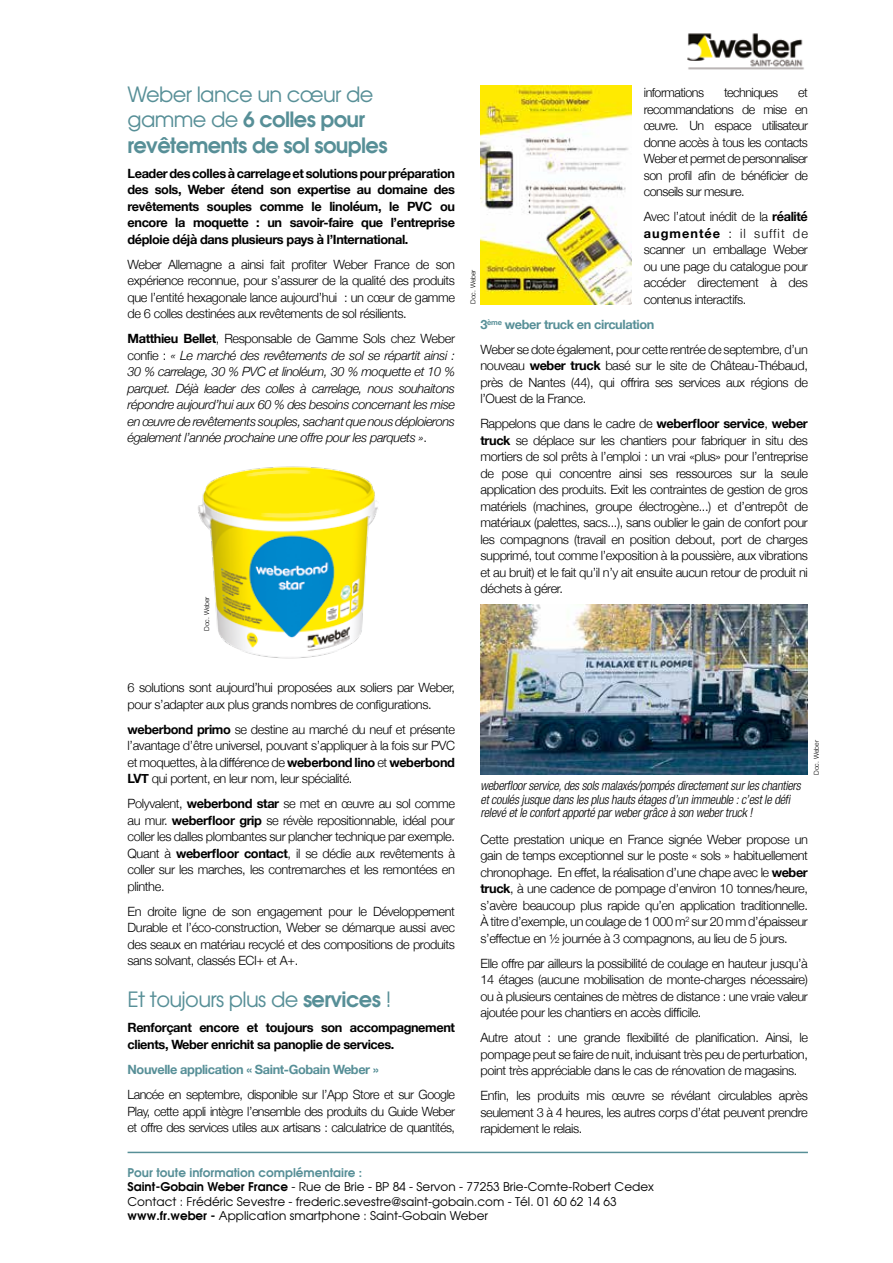
<style>
.page{position:relative;width:893px;height:1263px;background:#fff}
.page>*{position:absolute;margin:0;border:0;box-sizing:border-box;transform-origin:0 0}
.t1{font:600 21px/25.2px "Avant Garde";letter-spacing:-.03em;color:#578f97}
.t2{font:21px "Avant Garde";letter-spacing:-.03em;color:#578f97}
.t3{font:300 12.75px/16.5px "Helvetica Neue";letter-spacing:-.03em;color:#000;text-align:justify}
.t4{font:italic 300 12.75px/16.5px "Helvetica Neue";letter-spacing:-.03em;color:#000;text-align:justify}
.t5{font:700 12.75px/16.5px "Helvetica Neue";letter-spacing:-.03em;color:#000;text-align:justify}
.t6{font:italic 300 condensed 12.75px/13.5px "Helvetica Neue";color:#000}
.t7{font:700 12.75px "Helvetica Neue";letter-spacing:-.03em;color:#578f97}
.t8{font:12px/14.4px "Avant Garde";color:#000}
.t9{font:300 6.75px "Helvetica Neue";color:#000}
.s1{font-weight:400}
.s2{font-weight:700;font-style:normal}
.s3{font-style:normal}
.s4{font-weight:700}
.s5{font-weight:700;color:#578f97}
.s6{font-weight:600}
.s7{font-weight:600;color:#578f97}
</style>
<div class="page">
<img style="left:198px;top:466px;width:180px;height:193px">
<img style="left:480px;top:85px;width:151px;height:219px">
<img style="left:480px;top:605px;width:328px;height:170px">
<hr style="left:128px;top:1152px;width:680px;height:1px;background:#578f97">
<img style="left:687px;top:33px;width:117px;height:37px">
<h1 class="t1" style="left:128px;top:81px;width:262px"><span class="s1">Weber lance un cœur de gamme de</span> 6 colles pour revêtements de sol souples</h1>
<p class="t5" style="left:128px;top:165px;width:329px">Leader des colles à carrelage et solutions pour préparation des sols, Weber étend son expertise au domaine des revêtements souples comme le linoléum, le PVC ou encore la moquette : un savoir-faire que l’entreprise déploie déjà dans plusieurs pays à l’International.</p>
<p class="t3" style="left:128px;top:255px;width:329px">Weber Allemagne a ainsi fait profiter Weber France de son expérience reconnue, pour s’assurer de la qualité des produits que l’entité hexagonale lance aujourd’hui : un cœur de gamme de 6 colles destinées aux revêtements de sol résilients.</p>
<p class="t4" style="left:128px;top:329px;width:329px"><span class="s2">Matthieu Bellet</span><span class="s3">, Responsable de Gamme Sols chez Weber confie :</span> « Le marché des revêtements de sol se répartit ainsi :<br>30 % carrelage, 30 % PVC et linoléum, 30 % moquette et 10 % parquet. Déjà leader des colles à carrelage, nous souhaitons répondre aujourd’hui aux 60 % des besoins concernant les mise en œuvre de revêtements souples, sachant que nous déploierons également l’année prochaine une offre pour les parquets »<span class="s3">.</span></p>
<p class="t9" style="left:201px;top:631px;width:36px;rotate:-90deg">Doc. Weber</p>
<p class="t3" style="left:644px;top:84px;width:62px">informations</p>
<p class="t3" style="left:724px;top:84px;width:56px">techniques</p>
<p class="t3" style="left:644px;top:84px;width:166px;text-indent:154px">et recommandations de mise en œuvre. Un espace utilisateur donne accès à tous les contacts Weber et permet de personnaliser son profil afin de bénéficier de conseils sur mesure.</p>
<p class="t3" style="left:644px;top:208px;width:166px">Avec l’atout inédit de la <span class="s4">réalité augmentée</span> : il suffit de scanner un emballage Weber ou une page du catalogue pour accéder directement à des contenus interactifs.</p>
<p class="t3" style="left:480px;top:311px;width:329px;line-height:25px"><span class="s5">3</span><sup>ème</sup> <span class="s5">weber truck en circulation<br></span>Weber se dote également, pour cette rentrée de septembre, d’un</p>
<p class="t3" style="left:480px;top:357px;width:329px">nouveau <span class="s4">weber truck</span> basé sur le site de Château-Thébaud, près de Nantes (44), qui offrira ses services aux régions de l’Ouest de la France.</p>
<p class="t3" style="left:480px;top:415px;width:329px">Rappelons que dans le cadre de <span class="s4">weberfloor service</span>, <span class="s4">weber truck</span> se déplace sur les chantiers pour fabriquer in situ des mortiers de sol prêts à l’emploi : un vrai «plus» pour l’entreprise de pose qui concentre ainsi ses ressources sur la seule application des produits. Exit les contraintes de gestion de gros matériels (machines, groupe électrogène...) et d’entrepôt de matériaux (palettes, sacs...), sans oublier le gain de confort pour les compagnons (travail en position debout, port de charges supprimé, tout comme l’exposition à la poussière, aux vibrations et au bruit) et le fait qu’il n’y ait ensuite aucun retour de produit ni déchets à gérer.</p>
<p class="t9" style="left:467px;top:304px;width:36px;rotate:-90deg">Doc. Weber</p>
<p class="t3" style="left:128px;top:678px;width:329px">6 solutions sont aujourd’hui proposées aux soliers par Weber, pour s’adapter aux plus grands nombres de configurations.</p>
<p class="t3" style="left:128px;top:720px;width:329px"><span class="s4">weberbond primo</span> se destine au marché du neuf et présente l’avantage d’être universel, pouvant s’appliquer à la fois sur PVC et moquettes, à la différence de <span class="s4">weberbond lino</span> et <span class="s4">weberbond LVT</span> qui portent, en leur nom, leur spécialité.</p>
<p class="t3" style="left:128px;top:794px;width:329px">Polyvalent, <span class="s4">weberbond star</span> se met en œuvre au sol comme au mur. <span class="s4">weberfloor grip</span> se révèle repositionnable, idéal pour coller les dalles plombantes sur plancher technique par exemple.<br>Quant à <span class="s4">weberfloor contact</span>, il se dédie aux revêtements à coller sur les marches, les contremarches et les remontées en plinthe.</p>
<p class="t3" style="left:128px;top:902px;width:329px">En droite ligne de son engagement pour le Développement Durable et l’éco-construction, Weber se démarque aussi avec des seaux en matériau recyclé et des compositions de produits sans solvant, classés ECI+ et A+.</p>
<h1 class="t2" style="left:128px;top:987px;width:266px">Et toujours plus de <span class="s6">services</span> !</h1>
<p class="t5" style="left:128px;top:1020px;width:329px">Renforçant encore et toujours son accompagnement clients, Weber enrichit sa panoplie de services.</p>
<p class="t7" style="left:128px;top:1059px;width:253px">Nouvelle application « Saint-Gobain Weber »</p>
<p class="t3" style="left:128px;top:1085px;width:329px">Lancée en septembre, disponible sur l’App Store et sur Google Play, cette appli intègre l’ensemble des produits du Guide Weber et offre des services utiles aux artisans : calculatrice de quantités,</p>
<p class="t6" style="left:480px;top:779px;width:324px">weberfloorservice,dessolsmalaxés/pompésdirectementsurleschantiers etcoulésjusquedanslesplushautsétagesd’un immeuble:c’estledéfi relevéetleconfortapportéparwebergrâceàson webertruck!</p>
<p class="t9" style="left:811px;top:775px;width:36px;rotate:-90deg">Doc. Weber</p>
<p class="t3" style="left:480px;top:830px;width:329px">Cette prestation unique en France signée Weber propose un gain de temps exceptionnel sur le poste « sols » habituellement chronophage. En effet, la réalisation d’une chape avec le <span class="s4">weber truck</span>, à une cadence de pompage d’environ 10 tonnes/heure, s’avère beaucoup plus rapide qu’en application traditionnelle.<br>À titre d’exemple, un coulage de 1 000 m<sup>2</sup> sur 20 mm d’épaisseur s’effectue en ½ journée à 3 compagnons, au lieu de 5 jours.</p>
<p class="t3" style="left:480px;top:954px;width:329px">Elle offre par ailleurs la possibilité de coulage en hauteur jusqu’à 14 étages (aucune mobilisation de monte-charges nécessaire) ou à plusieurs centaines de mètres de distance : une vraie valeur ajoutée pour les chantiers en accès difficile.</p>
<p class="t3" style="left:480px;top:1028px;width:329px">Autre atout : une grande flexibilité de planification. Ainsi, le pompage peut se faire de nuit, induisant très peu de perturbation, point très appréciable dans le cas de rénovation de magasins.</p>
<p class="t3" style="left:480px;top:1086px;width:329px">Enfin, les produits mis œuvre se révélant circulables après seulement 3 à 4 heures, les autres corps d’état peuvent prendre rapidement le relais.</p>
<p class="t8" style="left:128px;top:1165px;width:528px"><span class="s7">Pour toute information complémentaire :<br></span><span class="s6">Saint-Gobain Weber France</span> - Rue de Brie - BP 84 - Servon - 77253 Brie-Comte-Robert Cedex Contact : Frédéric Sevestre - frederic.sevestre@saint-gobain.com - Tél. 01 60 62 14 63 <span class="s6">www.fr.weber -</span> Application smartphone : Saint-Gobain Weber</p>
</div>
